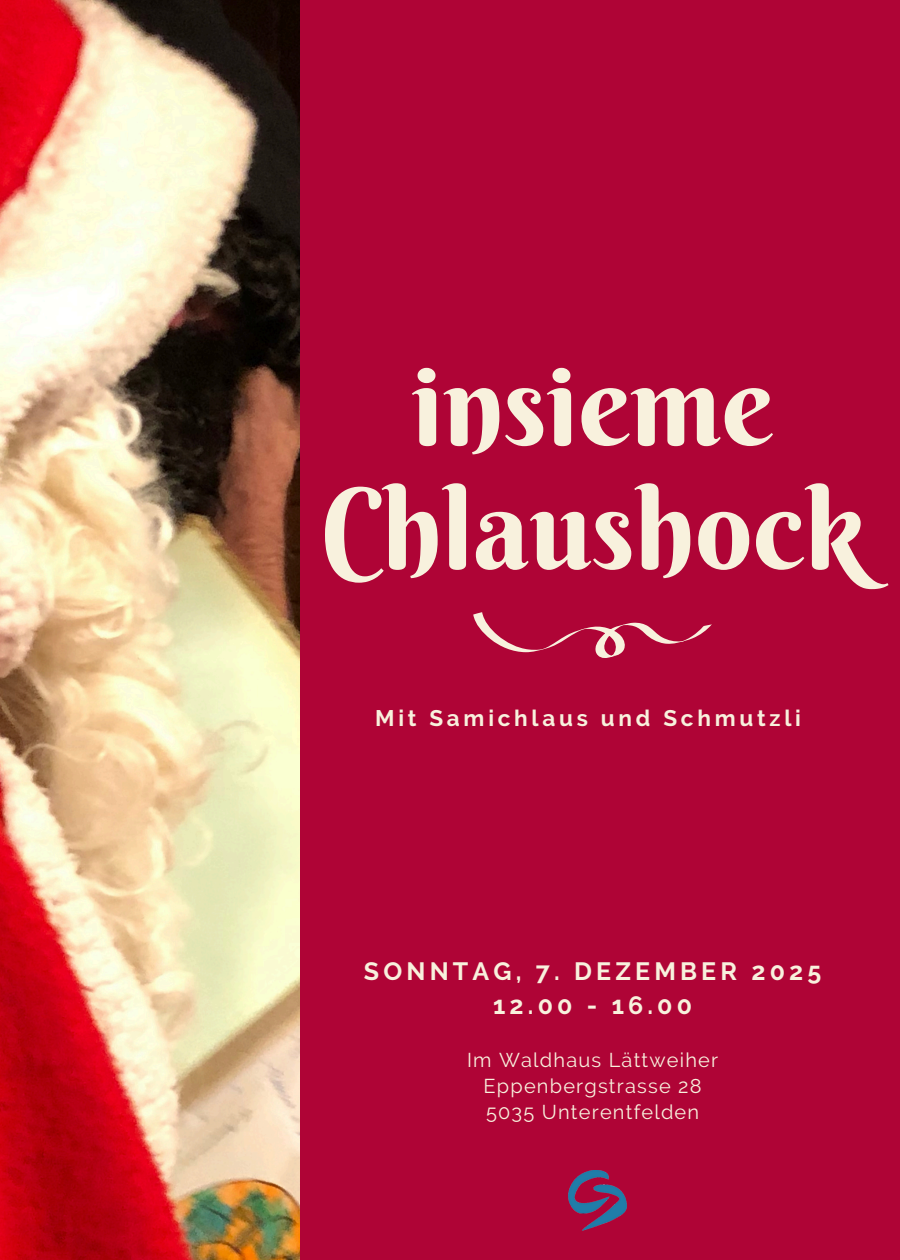
<style>
.page{position:relative;width:900px;height:1260px;background:#af0436}
.page>*{position:absolute;margin:0;border:0;box-sizing:border-box;transform-origin:0 0}
.t1{font:113px/123.8px "Berkshire Swash";color:#f8f1dd;text-align:center}
.t2{font:700 25px/34px "Raleway";letter-spacing:.165em;color:#f8f1dd;text-align:center}
.t3{font:700 22.5px "Raleway";letter-spacing:.165em;color:#f8f1dd}
.t4{font:20px "Raleway";letter-spacing:.06em;color:#f8f1dd}
</style>
<div class="page">
<img style="left:0;top:0;width:300px;height:1260px">
<svg style="left:473px;top:612px;width:239px;height:45px"></svg>
<img style="left:568px;top:1170px;width:58px;height:60px">
<p class="t1" style="left:320px;top:343px;width:546px">insieme<br>Chlaushock</p>
<h1 class="t3" style="left:375px;top:705px;width:427px">Mit Samichlaus und Schmutzli</h1>
<p class="t2" style="left:364px;top:954px;width:459px">SONNTAG, 7. DEZEMBER 2025<br>12.00 - 16.00</p>
<h3 class="t4" style="left:467px;top:1048px;width:253px">Im Waldhaus Lättweiher</h3>
<h2 class="t4" style="left:484px;top:1074px;width:220px">Eppenbergstrasse 28</h2>
<p class="t4" style="left:486px;top:1100px;width:215px">5035 Unterentfelden</p>
</div>
